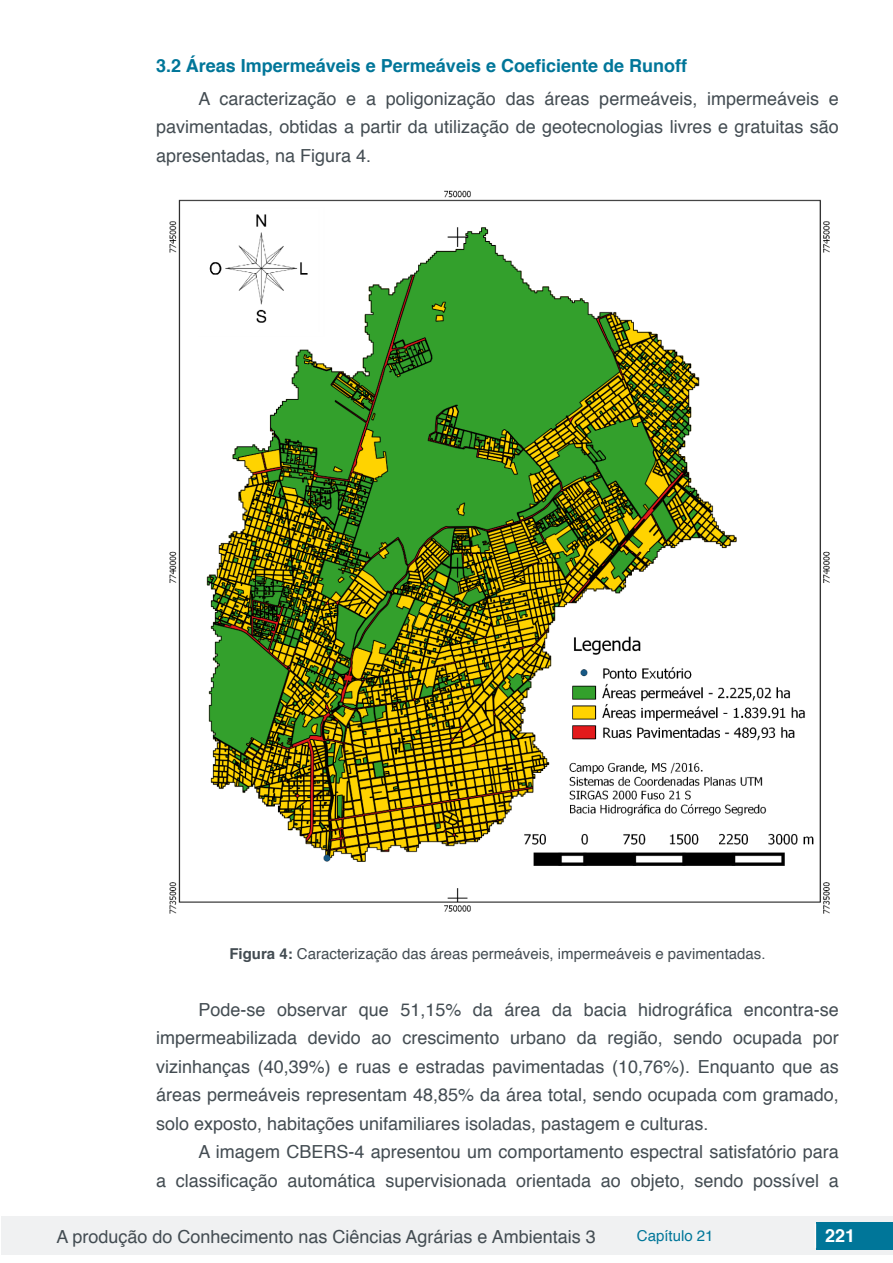
<style>
.page{position:relative;width:893px;height:1263px;background:#fff}
.page>*{position:absolute;margin:0;border:0;box-sizing:border-box;transform-origin:0 0}
.t1{font:18px/28.5px "Helvetica";color:#434c52;text-align:justify}
.t2{font:700 18px "Helvetica";color:#007699}
.t3{font:700 18px "Helvetica";color:#fff}
.t4{font:15px "Helvetica";color:#434c52}
.t5{font:15px "Helvetica";color:#007699}
.s1{font-weight:700}
</style>
<div class="page">
<div style="left:1px;top:1216px;width:891px;height:38px;background:#f0f1f2"></div>
<div style="left:816px;top:1222px;width:77px;height:27px;background:#007699"></div>
<svg style="left:815px;top:1224px;width:1px;height:24px"></svg>
<img style="left:169px;top:190px;width:661px;height:724px">
<p class="t2" style="left:156px;top:51px;width:532px">3.2 Áreas Impermeáveis e Permeáveis e Coeficiente de Runoff</p>
<p class="t1" style="left:156px;top:85px;width:684px;text-indent:43px">A caracterização e a poligonização das áreas permeáveis, impermeáveis e pavimentadas, obtidas a partir da utilização de geotecnologias livres e gratuitas são apresentadas, na Figura 4.</p>
<p class="t4" style="left:229px;top:942px;width:538px"><span class="s1">Figura 4:</span> Caracterização das áreas permeáveis, impermeáveis e pavimentadas.</p>
<p class="t1" style="left:156px;top:996px;width:684px;text-indent:43px">Pode-se observar que 51,15% da área da bacia hidrográfica encontra-se impermeabilizada devido ao crescimento urbano da região, sendo ocupada por vizinhanças (40,39%) e ruas e estradas pavimentadas (10,76%). Enquanto que as áreas permeáveis representam 48,85% da área total, sendo ocupada com gramado, solo exposto, habitações unifamiliares isoladas, pastagem e culturas.</p>
<p class="t1" style="left:156px;top:1138px;width:684px;text-align:right">A imagem CBERS-4 apresentou um comportamento espectral satisfatório para<br>a classificação automática supervisionada orientada ao objeto, sendo possível a</p>
<p class="t1" style="left:56px;top:1223px;width:541px">A produção do Conhecimento nas Ciências Agrárias e Ambientais 3</p>
<p class="t5" style="left:637px;top:1224px;width:78px">Capítulo 21</p>
<p class="t3" style="left:825px;top:1221px;width:32px">221</p>
</div>
